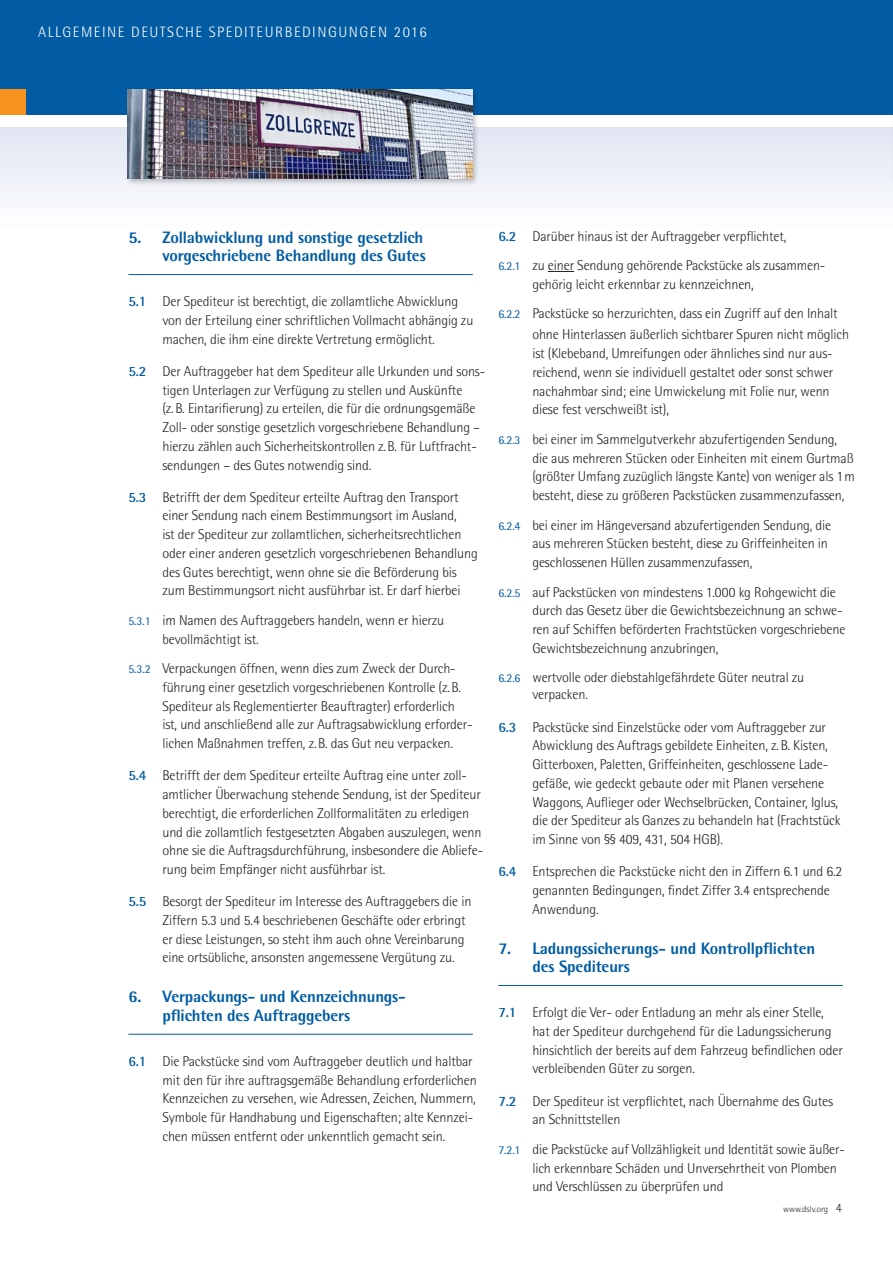
<style>
.page{position:relative;width:893px;height:1263px;background:#fff}
.page>*{position:absolute;margin:0;border:0;box-sizing:border-box;transform-origin:0 0}
.t1{font:800 16.5px/18.8px "Rotis Semi Sans";letter-spacing:-.01em;color:#015ca3}
.t2{font:300 15px "Rotis Semi Sans";letter-spacing:.1em;color:#fff}
.t3{font:300 14.25px/18.8px "Rotis Semi Sans";letter-spacing:-.01em;color:#231f20}
.t4{font:300 9px "Rotis Semi Sans";color:#231f20}
.s1{font-weight:700;color:#015ca3}
.s2{font-weight:400;font-size:12px;color:#015ca3}
.s3{font-size:12.75px}
</style>
<div class="page">
<div style="left:0;top:0;width:893px;height:115px;background:#015ca3"></div>
<div style="left:0;top:128px;width:893px;height:102px;background:linear-gradient(to bottom,#e0e6f2,#fefefe)"></div>
<div style="left:0;top:89px;width:26px;height:26px;background:#f7931d"></div>
<hr style="left:891px;top:88px;width:2px;height:98px;background:#231f20;opacity:.25">
<div style="left:126px;top:88px;width:354px;height:98px;background:#231f20;opacity:.25"></div>
<img style="left:128px;top:89px;width:344px;height:90px">
<hr style="left:128px;top:274px;width:345px;height:1px;background:#015ca3">
<hr style="left:128px;top:1034px;width:345px;height:1px;background:#015ca3">
<svg style="left:548px;top:271px;width:26px;height:1px"></svg>
<hr style="left:498px;top:985px;width:345px;height:1px;background:#015ca3">
<p class="t2" style="left:38px;top:23px;width:390px">ALLGEMEINE DEUTSCHE SPEDITEURBEDINGUNGEN 2016</p>
<p class="t1" style="left:128px;top:227px;width:299px;text-align:right">5. Zollabwicklung und sonstige gesetzlich vorgeschriebene Behandlung des Gutes</p>
<p class="t3" style="left:162px;top:292px;width:312px;text-indent:-34px"><span class="s1">5.1</span> Der Spediteur ist berechtigt, die zollamtliche Abwicklung von der Erteilung einer schriftlichen Vollmacht abhängig zu machen, die ihm eine direkte Vertretung ermöglicht.</p>
<p class="t3" style="left:162px;top:362px;width:324px;text-indent:-34px"><span class="s1">5.2</span> Der Auftraggeber hat dem Spediteur alle Urkunden und sons&shy;tigen Unterlagen zur Verfügung zu stellen und Auskünfte (z.B. Eintarifierung) zu erteilen, die für die ordnungsgemäße Zoll- oder sonstige gesetzlich vorgeschriebene Behandlung – hierzu zählen auch Sicherheitskontrollen z.B. für Luftfracht&shy;sendungen – des Gutes notwendig sind.</p>
<p class="t3" style="left:162px;top:487px;width:317px;text-indent:-34px"><span class="s1">5.3</span> Betrifft der dem Spediteur erteilte Auftrag den Transport einer Sendung nach einem Bestimmungsort im Ausland,<br>ist der Spediteur zur zollamtlichen, sicherheitsrechtlichen oder einer anderen gesetzlich vorgeschriebenen Behandlung des Gutes berechtigt, wenn ohne sie die Beförderung bis zum Bestimmungsort nicht ausführbar ist. Er darf hierbei</p>
<p class="t3" style="left:162px;top:611px;width:283px;text-indent:-34px"><span class="s2">5.3.1</span> im Namen des Auftraggebers handeln, wenn er hierzu bevollmächtigt ist.</p>
<p class="t3" style="left:162px;top:659px;width:312px;text-indent:-34px"><span class="s2">5.3.2</span> Verpackungen öffnen, wenn dies zum Zweck der Durch&shy;führung einer gesetzlich vorgeschriebenen Kontrolle (z.B.<br>Spediteur als Reglementierter Beauftragter) erforderlich ist, und anschließend alle zur Auftragsabwicklung erforder&shy;lichen Maßnahmen treffen, z.B. das Gut neu verpacken.</p>
<p class="t3" style="left:162px;top:766px;width:322px;text-indent:-34px"><span class="s1">5.4</span> Betrifft der dem Spediteur erteilte Auftrag eine unter zoll&shy;amtlicher Überwachung stehende Sendung, ist der Spediteur berechtigt, die erforderlichen Zollformalitäten zu erledigen und die zollamtlich festgesetzten Abgaben auszulegen, wenn ohne sie die Auftragsdurchführung, insbesondere die Abliefe&shy;rung beim Empfänger nicht ausführbar ist.</p>
<p class="t3" style="left:162px;top:892px;width:311px;text-indent:-34px"><span class="s1">5.5</span> Besorgt der Spediteur im Interesse des Auftraggebers die in Ziffern 5.3 und 5.4 beschriebenen Geschäfte oder erbringt er diese Leistungen, so steht ihm auch ohne Vereinbarung eine ortsübliche, ansonsten angemessene Vergütung zu.</p>
<p class="t1" style="left:162px;top:987px;width:245px;text-indent:-34px">6. Verpackungs- und Kennzeichnungs&shy;pflichten des Auftraggebers</p>
<p class="t3" style="left:162px;top:1052px;width:316px;text-indent:-34px"><span class="s1">6.1</span> Die Packstücke sind vom Auftraggeber deutlich und haltbar mit den für ihre auftragsgemäße Behandlung erforderlichen Kennzeichen zu versehen, wie Adressen, Zeichen, Nummern, Symbole für Handhabung und Eigenschaften; alte Kennzei&shy;chen müssen entfernt oder unkenntlich gemacht sein.</p>
<p class="t3" style="left:498px;top:221px;width:329px;line-height:29.5px"><span class="s1">6.2</span> Darüber hinaus ist der Auftraggeber verpflichtet,<br><span class="s2">6.2.1</span> zu einer Sendung gehörende Packstücke als zusammen-</p>
<p class="t3" style="left:498px;top:269px;width:341px;line-height:29.5px;text-indent:34px">gehörig leicht erkennbar zu kennzeichnen,<br><span class="s2">6.2.2</span> Packstücke so herzurichten, dass ein Zugriff auf den Inhalt</p>
<p class="t3" style="left:532px;top:325px;width:318px">ohne Hinterlassen äußerlich sichtbarer Spuren nicht möglich ist (Klebeband, Umreifungen oder ähnliches sind nur aus&shy;reichend, wenn sie individuell gestaltet oder sonst schwer nachahmbar sind; eine Umwickelung mit Folie nur, wenn diese fest verschweißt ist),</p>
<p class="t3" style="left:532px;top:430px;width:324px;text-indent:-34px"><span class="s2">6.2.3</span> bei einer im Sammelgutverkehr abzufertigenden Sendung, die aus mehreren Stücken oder Einheiten mit einem Gurtmaß (größter Umfang zuzüglich längste Kante) von weniger als 1m besteht, diese zu größeren Packstücken zusammenzufassen,</p>
<p class="t3" style="left:532px;top:515px;width:300px;text-indent:-34px"><span class="s2">6.2.4</span> bei einer im Hängeversand abzufertigenden Sendung, die aus mehreren Stücken besteht, diese zu Griffeinheiten in geschlossenen Hüllen zusammenzufassen,</p>
<p class="t3" style="left:532px;top:582px;width:315px;text-indent:-34px"><span class="s2">6.2.5</span> auf Packstücken von mindestens 1.000 kg Rohgewicht die durch das Gesetz über die Gewichtsbezeichnung an schwe&shy;ren auf Schiffen beförderten Frachtstücken vorgeschriebene Gewichtsbezeichnung anzubringen,</p>
<p class="t3" style="left:532px;top:669px;width:273px;line-height:17.1px;text-indent:-34px"><span class="s2">6.2.6</span> wertvolle oder diebstahlgefährdete Güter neutral zu verpacken.</p>
<p class="t3" style="left:532px;top:717px;width:310px;text-indent:-34px"><span class="s1">6.3</span> Packstücke sind Einzelstücke oder vom Auftraggeber zur Abwicklung des Auftrags gebildete Einheiten, z.B. Kisten, Gitterboxen, Paletten, Griffeinheiten, geschlossene Lade&shy;gefäße, wie gedeckt gebaute oder mit Planen versehene Waggons, Auflieger oder Wechselbrücken, Container, Iglus, die der Spediteur als Ganzes zu behandeln hat (Frachtstück im Sinne von §§ 409, 431, 504 HGB).</p>
<p class="t3" style="left:532px;top:862px;width:311px;text-indent:-34px"><span class="s1">6.4</span> Entsprechen die Packstücke nicht den in Ziffern 6.1 und 6.2 genannten Bedingungen, findet Ziffer 3.4 entsprechende<br>Anwendung.</p>
<p class="t1" style="left:532px;top:938px;width:284px;text-indent:-34px">7. Ladungssicherungs- und Kontrollpflichten des Spediteurs</p>
<p class="t3" style="left:532px;top:1003px;width:312px;text-indent:-34px"><span class="s1">7.1</span> Erfolgt die Ver- oder Entladung an mehr als einer Stelle, hat der Spediteur durchgehend für die Ladungssicherung hinsichtlich der bereits auf dem Fahrzeug befindlichen oder verbleibenden Güter zu sorgen.</p>
<p class="t3" style="left:532px;top:1091px;width:302px;text-indent:-34px"><span class="s1">7.2</span> Der Spediteur ist verpflichtet, nach Übernahme des Gutes an Schnittstellen</p>
<p class="t3" style="left:532px;top:1139px;width:314px;text-indent:-34px"><span class="s2">7.2.1</span> die Packstücke auf Vollzähligkeit und Identität sowie äußer&shy;lich erkennbare Schäden und Unversehrtheit von Plomben und Verschlüssen zu überprüfen und</p>
<p class="t4" style="left:783px;top:1204px;width:60px">www.dslv.org <span class="s3">4</span></p>
</div>
